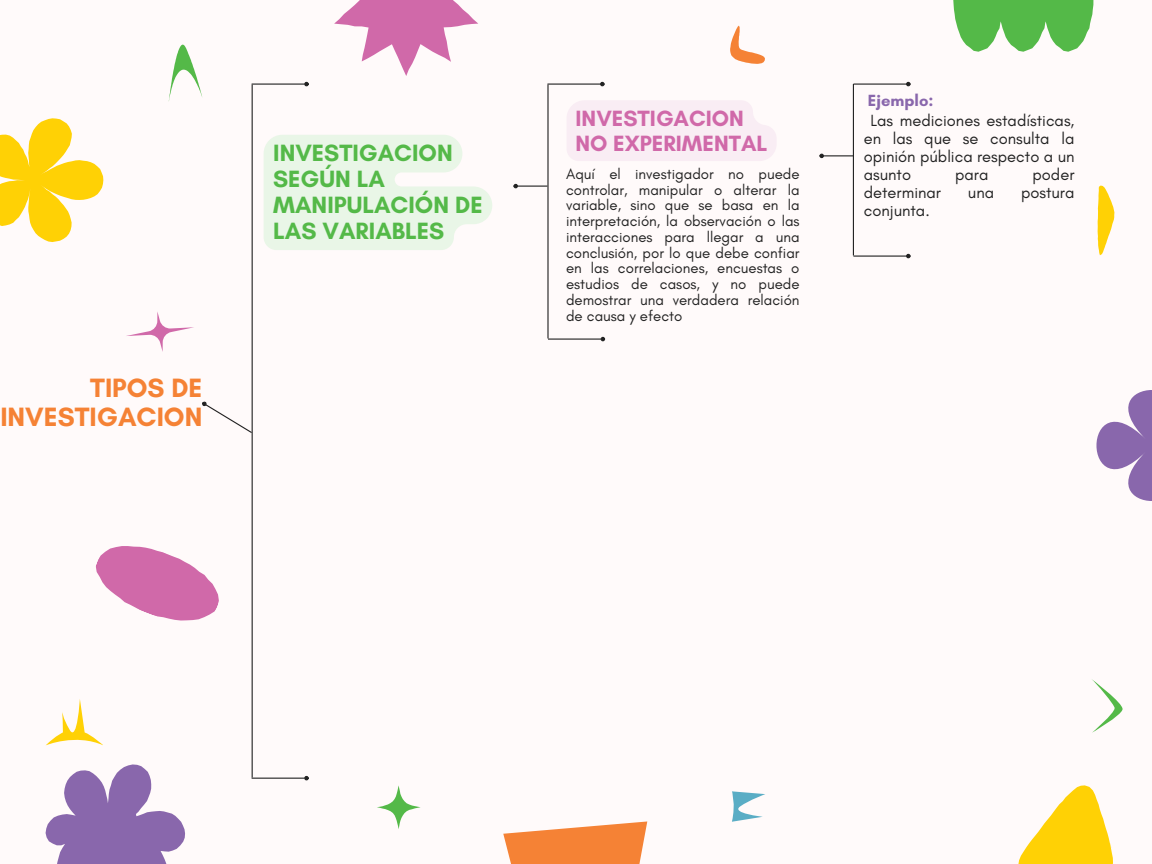
<style>
.page{position:relative;width:1152px;height:864px;background:#fffafa}
.page>*{position:absolute;margin:0;border:0;box-sizing:border-box;transform-origin:0 0}
.t1{font:700 27px/29.2px "Glacial Indifference";color:#f58235;text-align:right}
.t2{font:700 24px/25.8px "Glacial Indifference";color:#54b948}
.t3{font:700 22.5px/24.8px "Glacial Indifference";color:#d069a9}
.t4{font:16.5px/18px "Glacial Indifference";color:#222;text-align:justify}
.t5{font:700 16.5px "Glacial Indifference";color:#8967ac}
.t6{font:15px/15.8px "Glacial Indifference";color:#222;text-align:justify}
</style>
<div class="page">
<hr style="left:252px;top:85px;width:1px;height:693px;background:#222">
<hr style="left:252px;top:84px;width:53px;height:1px;background:#222">
<svg style="left:304px;top:82px;width:5px;height:4px"></svg>
<hr style="left:252px;top:778px;width:53px;height:1px;background:#222">
<svg style="left:304px;top:776px;width:5px;height:4px"></svg>
<svg style="left:202px;top:400px;width:51px;height:34px"></svg>
<hr style="left:547px;top:85px;width:2px;height:254px;background:#222">
<hr style="left:547px;top:84px;width:53px;height:1px;background:#222">
<svg style="left:600px;top:82px;width:5px;height:4px"></svg>
<hr style="left:548px;top:339px;width:53px;height:1px;background:#222">
<svg style="left:601px;top:337px;width:4px;height:4px"></svg>
<svg style="left:513px;top:184px;width:34px;height:4px"></svg>
<hr style="left:853px;top:84px;width:1px;height:172px;background:#222">
<hr style="left:853px;top:84px;width:53px;height:1px;background:#222">
<svg style="left:906px;top:82px;width:5px;height:4px"></svg>
<hr style="left:853px;top:256px;width:53px;height:1px;background:#222">
<svg style="left:906px;top:254px;width:5px;height:4px"></svg>
<svg style="left:819px;top:154px;width:34px;height:4px"></svg>
<svg style="left:0;top:118px;width:103px;height:124px"></svg>
<svg style="left:46px;top:764px;width:139px;height:100px"></svg>
<svg style="left:953px;top:0;width:140px;height:52px"></svg>
<svg style="left:1018px;top:785px;width:95px;height:79px"></svg>
<svg style="left:95px;top:546px;width:124px;height:75px"></svg>
<svg style="left:1096px;top:390px;width:56px;height:111px"></svg>
<svg style="left:126px;top:312px;width:68px;height:40px"></svg>
<svg style="left:334px;top:0;width:144px;height:76px"></svg>
<svg style="left:503px;top:821px;width:144px;height:43px"></svg>
<svg style="left:46px;top:699px;width:57px;height:46px"></svg>
<svg style="left:1092px;top:679px;width:31px;height:54px"></svg>
<svg style="left:1098px;top:186px;width:16px;height:69px"></svg>
<svg style="left:730px;top:26px;width:35px;height:38px"></svg>
<svg style="left:169px;top:45px;width:33px;height:55px"></svg>
<svg style="left:732px;top:791px;width:33px;height:31px"></svg>
<svg style="left:377px;top:785px;width:44px;height:44px"></svg>
<svg style="left:264px;top:135px;width:228px;height:115px;background:#ecf6e9"></svg>
<div style="left:567px;top:101px;width:209px;height:60px;background:#f9edf4"></div>
<p class="t1" style="left:0;top:373px;width:204px">TIPOS DE<br>INVESTIGACION</p>
<p class="t2" style="left:273px;top:140px;width:211px">INVESTIGACION<br>SEGÚN LA<br>MANIPULACIÓN DE<br>LAS VARIABLES</p>
<p class="t5" style="left:868px;top:91px;width:67px">Ejemplo:</p>
<p class="t3" style="left:576px;top:106px;width:194px">INVESTIGACION<br>NO EXPERIMENTAL</p>
<p class="t4" style="left:864px;top:111px;width:212px;text-indent:7px">Las mediciones estadísticas, en las que se consulta la opinión pública respecto a un asunto</p>
<p class="t4" style="left:955px;top:165px;width:35px">para</p>
<p class="t4" style="left:1032px;top:165px;width:43px">poder</p>
<p class="t6" style="left:566px;top:166px;width:235px">Aquí el investigador no puede controlar, manipular o alterar la variable, sino que se basa en la interpretación, la observación o las interacciones para llegar a una conclusión, por lo que debe confiar en las correlaciones, encuestas o estudios de casos, y no puede demostrar una verdadera relación de causa y efecto</p>
<p class="t4" style="left:864px;top:183px;width:79px">determinar</p>
<p class="t4" style="left:968px;top:183px;width:28px">una</p>
<p class="t4" style="left:1021px;top:183px;width:55px">postura</p>
<p class="t4" style="left:864px;top:201px;width:67px">conjunta.</p>
</div>
